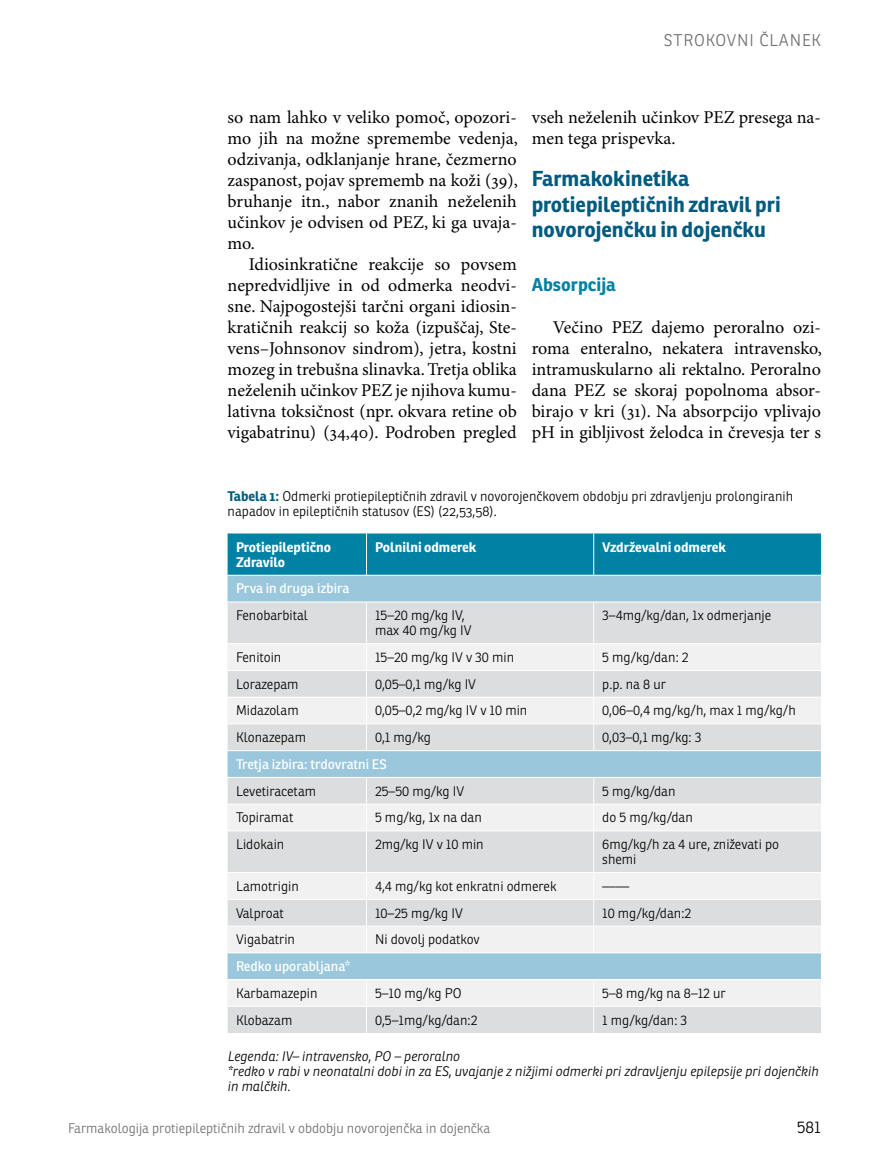
<style>
.page{position:relative;width:872px;height:1166px;background:#fff}
.page>*{position:absolute;margin:0;border:0;box-sizing:border-box;transform-origin:0 0}
.t1{font:700 21px/25.5px "Ronnia";color:#005b7f}
.t2{font:18px/21px "Minion Pro";color:#000;text-align:justify}
.t3{font:700 18px "Ronnia";color:#0082a5}
.t4{font:300 16.5px "Ronnia";letter-spacing:.05em;color:#6d6e71}
.t5{font:300 16.5px "Ronnia";color:#000}
.t6{font:300 13.5px/15px "Ronnia";color:#000}
.t7{font:italic 300 13.5px/15px "Ronnia";color:#000}
.t8{font:300 13.5px "Ronnia";color:#6d6e71}
.t9{font:13.5px "Ronnia";color:#fff}
.t10{font:700 13.5px/15px "Ronnia";color:#fff}
.s1{font-weight:700;color:#005b7f}
</style>
<div class="page">
<div style="left:227px;top:533px;width:594px;height:41px;background:#0082a5"></div>
<div style="left:227px;top:575px;width:594px;height:26px;background:#9bc7dc"></div>
<div style="left:227px;top:602px;width:594px;height:430px;background:#dcddde"></div>
<svg style="left:227px;top:644px;width:594px;height:361px"></svg>
<hr style="left:366px;top:533px;width:1px;height:41px;background:#fff">
<hr style="left:593px;top:533px;width:1px;height:41px;background:#fff">
<hr style="left:366px;top:602px;width:1px;height:41px;background:#fff">
<hr style="left:593px;top:602px;width:1px;height:41px;background:#fff">
<hr style="left:227px;top:643px;width:139px;height:1px;background:#fff">
<hr style="left:366px;top:643px;width:228px;height:1px;background:#fff">
<hr style="left:594px;top:643px;width:227px;height:1px;background:#fff">
<hr style="left:227px;top:670px;width:139px;height:1px;background:#fff">
<hr style="left:366px;top:670px;width:228px;height:1px;background:#fff">
<hr style="left:594px;top:670px;width:227px;height:1px;background:#fff">
<hr style="left:227px;top:696px;width:139px;height:1px;background:#fff">
<hr style="left:366px;top:696px;width:228px;height:1px;background:#fff">
<hr style="left:594px;top:696px;width:227px;height:1px;background:#fff">
<hr style="left:227px;top:723px;width:139px;height:1px;background:#fff">
<hr style="left:366px;top:723px;width:228px;height:1px;background:#fff">
<svg style="left:366px;top:644px;width:1px;height:106px"></svg>
<hr style="left:594px;top:723px;width:227px;height:1px;background:#fff">
<svg style="left:593px;top:644px;width:1px;height:106px"></svg>
<hr style="left:227px;top:750px;width:139px;height:1px;background:#fff">
<hr style="left:366px;top:750px;width:228px;height:1px;background:#fff">
<hr style="left:594px;top:750px;width:227px;height:1px;background:#fff">
<hr style="left:227px;top:803px;width:139px;height:1px;background:#fff">
<hr style="left:366px;top:803px;width:228px;height:1px;background:#fff">
<svg style="left:366px;top:777px;width:1px;height:53px"></svg>
<hr style="left:594px;top:803px;width:227px;height:1px;background:#fff">
<svg style="left:593px;top:777px;width:1px;height:53px"></svg>
<hr style="left:227px;top:830px;width:139px;height:1px;background:#fff">
<hr style="left:366px;top:830px;width:228px;height:1px;background:#fff">
<hr style="left:366px;top:831px;width:1px;height:41px;background:#fff">
<hr style="left:594px;top:830px;width:227px;height:1px;background:#fff">
<hr style="left:593px;top:831px;width:1px;height:41px;background:#fff">
<hr style="left:227px;top:872px;width:139px;height:1px;background:#fff">
<hr style="left:366px;top:872px;width:228px;height:1px;background:#fff">
<hr style="left:594px;top:872px;width:227px;height:1px;background:#fff">
<hr style="left:227px;top:898px;width:139px;height:1px;background:#fff">
<hr style="left:366px;top:898px;width:228px;height:1px;background:#fff">
<hr style="left:594px;top:898px;width:227px;height:1px;background:#fff">
<hr style="left:227px;top:925px;width:139px;height:1px;background:#fff">
<hr style="left:366px;top:925px;width:228px;height:1px;background:#fff">
<svg style="left:366px;top:873px;width:1px;height:79px"></svg>
<hr style="left:594px;top:925px;width:227px;height:1px;background:#fff">
<svg style="left:593px;top:873px;width:1px;height:79px"></svg>
<hr style="left:227px;top:952px;width:139px;height:1px;background:#fff">
<hr style="left:366px;top:952px;width:228px;height:1px;background:#fff">
<hr style="left:594px;top:952px;width:227px;height:1px;background:#fff">
<hr style="left:227px;top:1005px;width:139px;height:1px;background:#fff">
<hr style="left:366px;top:1005px;width:228px;height:1px;background:#fff">
<svg style="left:366px;top:979px;width:1px;height:53px"></svg>
<hr style="left:594px;top:1005px;width:227px;height:1px;background:#fff">
<svg style="left:593px;top:979px;width:1px;height:53px"></svg>
<hr style="left:227px;top:776px;width:139px;height:1px;background:#fff">
<hr style="left:366px;top:776px;width:228px;height:1px;background:#fff">
<hr style="left:594px;top:776px;width:227px;height:1px;background:#fff">
<hr style="left:227px;top:978px;width:139px;height:1px;background:#fff">
<hr style="left:366px;top:978px;width:228px;height:1px;background:#fff">
<hr style="left:594px;top:978px;width:227px;height:1px;background:#fff">
<p class="t4" style="left:664px;top:30px;width:159px">Strokovni članek</p>
<p class="t2" style="left:227px;top:108px;width:292px">so nam lahko v veliko pomoč, opozori&shy;mo jih na možne spremembe vedenja, odzivanja, odklanjanje hrane, čezmerno zaspanost, pojav sprememb na koži (39), bruhanje itn., nabor znanih neželenih učinkov je odvisen od PEZ, ki ga uvaja&shy;mo.</p>
<p class="t2" style="left:227px;top:255px;width:291px;text-indent:21px">Idiosinkratične reakcije so povsem nepredvidljive in od odmerka neodvi&shy;sne. Najpogostejši tarčni organi idiosin&shy;kratičnih reakcij so koža (izpuščaj, Ste&shy;vens–Johnsonov sindrom), jetra, kostni mozeg in trebušna slinavka. Tretja oblika neželenih učinkov PEZ je njihova kumu&shy;lativna toksičnost (npr. okvara retine ob vigabatrinu) (34,40). Podroben pregled</p>
<p class="t2" style="left:532px;top:108px;width:291px">vseh neželenih učinkov PEZ presega na&shy;men tega prispevka.</p>
<p class="t1" style="left:531px;top:166px;width:250px">Farmakokinetika protiepileptičnih zdravil pri novorojenčku in dojenčku</p>
<p class="t3" style="left:531px;top:273px;width:86px">Absorpcija</p>
<p class="t2" style="left:531px;top:318px;width:292px;text-indent:21px">Večino PEZ dajemo peroralno ozi&shy;roma enteralno, nekatera intravensko, intramuskularno ali rektalno. Peroralno dana PEZ se skoraj popolnoma absor&shy;birajo v kri (31). Na absorpcijo vplivajo pH in gibljivost želodca in črevesja ter s</p>
<p class="t6" style="left:227px;top:489px;width:567px"><span class="s1">Tabela 1:</span> Odmerki protiepileptičnih zdravil v novorojenčkovem obdobju pri zdravljenju prolongiranih napadov in epileptičnih statusov (ES) (22,53,58).</p>
<p class="t10" style="left:236px;top:539px;width:96px">Protiepileptično<br>Zdravilo</p>
<p class="t10" style="left:375px;top:539px;width:103px">Polnilni odmerek</p>
<p class="t10" style="left:602px;top:539px;width:125px">Vzdrževalni odmerek</p>
<p class="t9" style="left:236px;top:580px;width:115px">Prva in druga izbira</p>
<p class="t6" style="left:236px;top:607px;width:73px">Fenobarbital</p>
<p class="t6" style="left:375px;top:607px;width:91px">15–20 mg/kg IV, max 40 mg/kg IV</p>
<p class="t6" style="left:602px;top:607px;width:170px">3–4mg/kg/dan, 1x odmerjanje</p>
<p class="t6" style="left:236px;top:649px;width:47px">Fenitoin</p>
<p class="t6" style="left:375px;top:649px;width:141px">15–20 mg/kg IV v 30 min</p>
<p class="t6" style="left:602px;top:649px;width:88px">5 mg/kg/dan: 2</p>
<p class="t6" style="left:236px;top:676px;width:64px">Lorazepam</p>
<p class="t6" style="left:375px;top:676px;width:96px">0,05–0,1 mg/kg IV</p>
<p class="t6" style="left:602px;top:676px;width:65px">p.p. na 8 ur</p>
<p class="t6" style="left:236px;top:702px;width:64px">Midazolam</p>
<p class="t6" style="left:375px;top:702px;width:154px">0,05–0,2 mg/kg IV v 10 min</p>
<p class="t6" style="left:602px;top:702px;width:195px">0,06–0,4 mg/kg/h, max 1 mg/kg/h</p>
<p class="t6" style="left:236px;top:729px;width:72px">Klonazepam</p>
<p class="t6" style="left:375px;top:729px;width:57px">0,1 mg/kg</p>
<p class="t6" style="left:602px;top:729px;width:101px">0,03–0,1 mg/kg: 3</p>
<p class="t9" style="left:236px;top:755px;width:152px">Tretja izbira: trdovratni ES</p>
<p class="t6" style="left:236px;top:783px;width:82px">Levetiracetam</p>
<p class="t6" style="left:375px;top:783px;width:84px">25–50 mg/kg IV</p>
<p class="t6" style="left:602px;top:783px;width:75px">5 mg/kg/dan</p>
<p class="t6" style="left:236px;top:809px;width:59px">Topiramat</p>
<p class="t6" style="left:375px;top:809px;width:108px">5 mg/kg, 1x na dan</p>
<p class="t6" style="left:602px;top:809px;width:92px">do 5 mg/kg/dan</p>
<p class="t6" style="left:236px;top:836px;width:50px">Lidokain</p>
<p class="t6" style="left:375px;top:836px;width:110px">2mg/kg IV v 10 min</p>
<p class="t6" style="left:602px;top:836px;width:178px">6mg/kg/h za 4 ure, zniževati po shemi</p>
<p class="t6" style="left:236px;top:878px;width:64px">Lamotrigin</p>
<p class="t6" style="left:375px;top:878px;width:183px">4,4 mg/kg kot enkratni odmerek</p>
<p class="t6" style="left:602px;top:878px;width:28px">——</p>
<p class="t6" style="left:236px;top:905px;width:49px">Valproat</p>
<p class="t6" style="left:375px;top:905px;width:83px">10–25 mg/kg IV</p>
<p class="t6" style="left:602px;top:905px;width:90px">10 mg/kg/dan:2</p>
<p class="t6" style="left:236px;top:931px;width:61px">Vigabatrin</p>
<p class="t6" style="left:375px;top:931px;width:106px">N i dovolj podatkov</p>
<p class="t9" style="left:236px;top:957px;width:116px">Redko uporabljana*</p>
<p class="t6" style="left:236px;top:985px;width:83px">Karbamazepin</p>
<p class="t6" style="left:375px;top:985px;width:87px">5–10 mg/kg PO</p>
<p class="t6" style="left:602px;top:985px;width:125px">5–8 mg/kg na 8–12 ur</p>
<p class="t6" style="left:236px;top:1011px;width:58px">Klobazam</p>
<p class="t6" style="left:375px;top:1011px;width:104px">0,5–1mg/kg/dan:2</p>
<p class="t6" style="left:602px;top:1011px;width:86px">1 mg/kg/dan: 3</p>
<p class="t7" style="left:227px;top:1048px;width:592px">Legenda: IV– intravensko, PO – peroralno<br>*redko v rabi v neonatalni dobi in za ES, uvajanje z nižjimi odmerki pri zdravljenju epilepsije pri dojenčkih in malčkih.</p>
<p class="t8" style="left:68px;top:1119px;width:424px">Farmakologija protiepileptičnih zdravil v obdobju novorojenčka in dojenčka</p>
<p class="t5" style="left:797px;top:1116px;width:25px">581</p>
</div>
